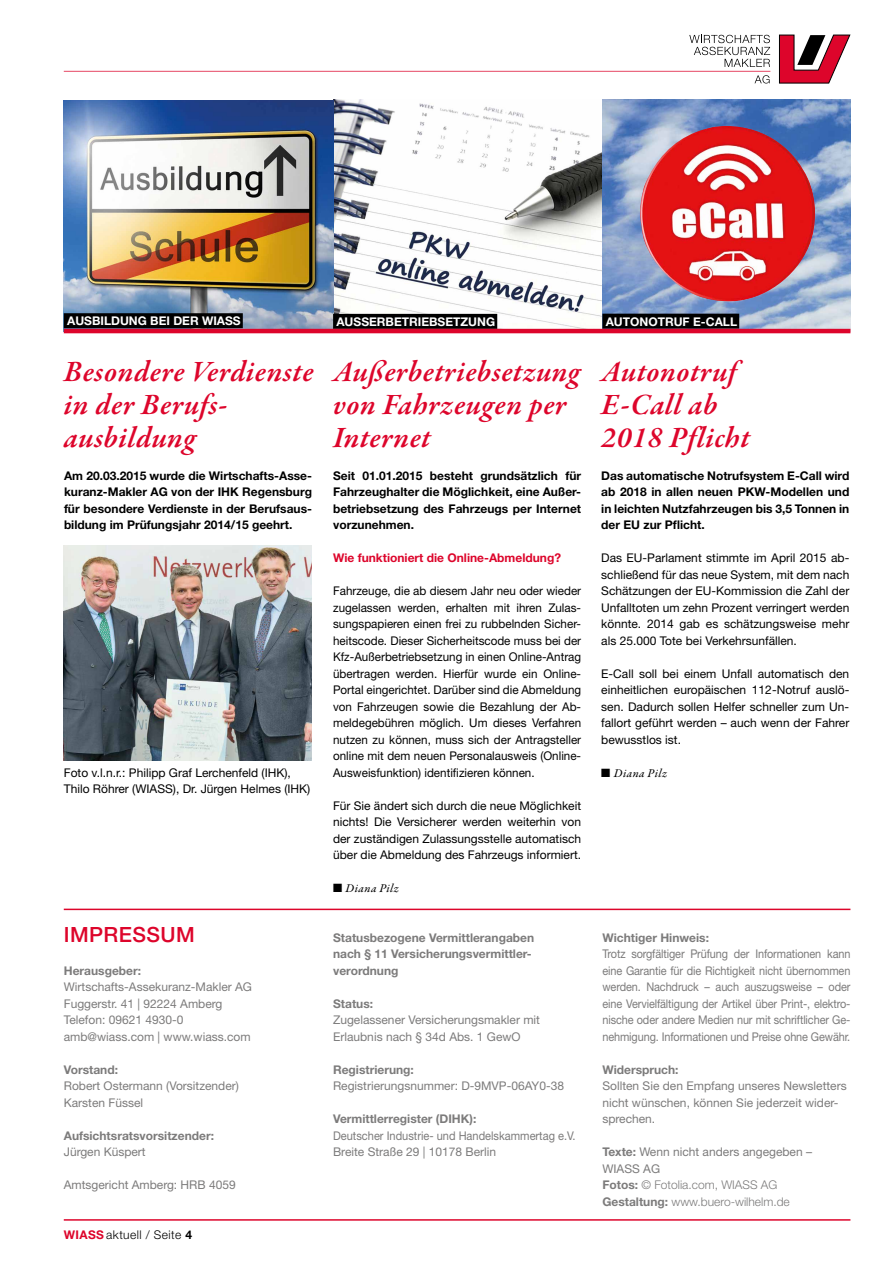
<style>
.page{position:relative;width:893px;height:1263px;background:#fff}
.page>*{position:absolute;margin:0;border:0;box-sizing:border-box;transform-origin:0 0}
.t1{font:italic 600 30px/33px "Garamond Premr Pro";letter-spacing:.02em;color:#dd052b}
.t2{font:500 21px "Helvetica Neue LT";letter-spacing:.02em;color:#dd052b}
.t3{font:12px/16.5px "Helvetica Neue LT";color:#000;text-align:justify}
.t4{font:700 12px/16.5px "Helvetica Neue LT";color:#000;text-align:justify}
.t5{font:12px/16.5px "Helvetica Neue LT";color:#7c7b7b}
.t6{font:12px/16.5px "Helvetica Neue LT";color:#7c7b7b;text-align:justify;scale:.91 1}
.t7{font:700 12px/16.5px "Helvetica Neue LT";color:#7c7b7b}
.t8{font:300 12px/16.5px "Helvetica Neue LT";color:#7c7b7b}
.t9{font:12px/16.5px "Helvetica Neue LT";color:#7c7b7b;scale:.92 1}
.t10{font:700 12px "Helvetica Neue LT";color:#fff}
.t11{font:700 12px "Helvetica Neue LT";color:#dd052b}
.t12{font:12px "Garamond Premr Pro Med It";letter-spacing:.04em;color:#000}
.t13{font:300 12px "Helvetica Neue LT";letter-spacing:.035em;color:#000}
.s1{font-weight:700;color:#dd052b}
.s2{font-weight:700}
.s3{font-weight:400}
</style>
<div class="page">
<img style="left:64px;top:100px;width:786px;height:229px">
<div style="left:64px;top:313px;width:179px;height:15px;background:#000"></div>
<div style="left:602px;top:314px;width:137px;height:15px;background:#000"></div>
<img style="left:64px;top:546px;width:248px;height:214px">
<img style="left:639px;top:126px;width:179px;height:176px">
<div style="left:333px;top:314px;width:164px;height:15px;background:#000"></div>
<hr style="left:64px;top:329px;width:786px;height:4px;background:#dd052b">
<hr style="left:64px;top:1219px;width:786px;height:2px;background:#dd052b">
<hr style="left:64px;top:909px;width:786px;height:1px;background:#dd052b">
<svg style="left:779px;top:34px;width:72px;height:50px"></svg>
<svg style="left:64px;top:35px;width:706px;height:48px"></svg>
<p class="t10" style="left:67px;top:313px;width:175px">AUSBILDUNG BEI DER WIASS</p>
<p class="t10" style="left:606px;top:314px;width:133px">AUTONOTRUF E-CALL</p>
<p class="t10" style="left:336px;top:314px;width:160px">AUSSERBETRIEBSETZUNG</p>
<h1 class="t1" style="left:64px;top:356px;width:251px">Besondere Verdienste in der Berufs&shy;ausbildung</h1>
<p class="t4" style="left:64px;top:467px;width:250px">Am 20.03.2015 wurde die Wirtschafts-Asse&shy;kuranz-Makler AG von der IHK Regensburg für besondere Verdienste in der Berufsaus&shy;bildung im Prüfungsjahr 2014/15 geehrt.</p>
<p class="t3" style="left:64px;top:764px;width:248px">Foto v.l.n.r.: Philipp Graf Lerchenfeld (IHK),<br>Thilo Röhrer (WIASS), Dr. Jürgen Helmes (IHK)</p>
<h2 class="t2" style="left:64px;top:922px;width:132px">IMPRESSUM</h2>
<p class="t7" style="left:64px;top:962px;width:79px">Herausgeber:</p>
<p class="t5" style="left:64px;top:978px;width:190px">Wirtschafts-Assekuranz-Makler AG<br>Fuggerstr. 41 | 92224 Amberg<br>Telefon: 09621 4930-0 amb@wiass.com | www.wiass.com</p>
<p class="t7" style="left:64px;top:1061px;width:56px">Vorstand:</p>
<p class="t5" style="left:64px;top:1077px;width:177px">Robert Ostermann (Vorsitzender)<br>Karsten Füssel</p>
<p class="t7" style="left:64px;top:1127px;width:152px">Aufsichtsratsvorsitzender:</p>
<p class="t5" style="left:64px;top:1143px;width:83px">Jürgen Küspert</p>
<p class="t5" style="left:64px;top:1176px;width:173px">Amtsgericht Amberg: HRB 4059</p>
<p class="t13" style="left:64px;top:1227px;width:130px"><span class="s1">WIASS</span> aktuell / Seite <span class="s2">4</span></p>
<h1 class="t1" style="left:333px;top:356px;width:249px">Außerbetriebsetzung von Fahrzeugen per<br>Internet</h1>
<p class="t4" style="left:333px;top:467px;width:250px">Seit 01.01.2015 besteht grundsätzlich für Fahrzeughalter die Möglichkeit, eine Außer&shy;betriebsetzung des Fahrzeugs per Internet vorzunehmen.</p>
<p class="t11" style="left:333px;top:550px;width:229px">Wie funktioniert die Online-Abmeldung?</p>
<p class="t3" style="left:333px;top:582px;width:250px">Fahrzeuge, die ab diesem Jahr neu oder wieder zugelassen werden, erhalten mit ihren Zulas&shy;sungspapieren einen frei zu rubbelnden Sicher&shy;heitscode. Dieser Sicherheitscode muss bei der Kfz-Außerbetriebsetzung in einen Online-Antrag übertragen werden. Hierfür wurde ein Online-Portal eingerichtet. Darüber sind die Abmeldung von Fahrzeugen sowie die Bezahlung der Ab&shy;meldegebühren möglich. Um dieses Verfahren nutzen zu können, muss sich der Antragsteller online mit dem neuen Personalausweis (Online-Ausweisfunktion) identifizieren können.</p>
<p class="t3" style="left:333px;top:797px;width:250px">Für Sie ändert sich durch die neue Möglichkeit nichts! Die Versicherer werden weiterhin von der zuständigen Zulassungsstelle automatisch über die Abmeldung des Fahrzeugs informiert.</p>
<p class="t12" style="left:333px;top:881px;width:67px">■ Diana Pilz</p>
<p class="t7" style="left:333px;top:929px;width:203px">Statusbezogene Vermittlerangaben nach § 11 Versicherungsvermittler&shy;verordnung</p>
<p class="t7" style="left:333px;top:995px;width:42px">Status:</p>
<p class="t5" style="left:333px;top:1011px;width:208px">Zugelassener Versicherungsmakler mit<br>Erlaubnis nach § 34d Abs. 1 GewO</p>
<p class="t7" style="left:333px;top:1061px;width:82px">Registrierung:</p>
<p class="t5" style="left:333px;top:1077px;width:232px">Registrierungsnummer: D-9MVP-06AY0-38</p>
<p class="t7" style="left:333px;top:1110px;width:145px">Vermittlerregister (DIHK):</p>
<p class="t9" style="left:333px;top:1127px;width:265px">Deutscher Industrie- und Handelskammertag e.V.<br>Breite Straße 29 | 10178 Berlin</p>
<h1 class="t1" style="left:601px;top:356px;width:150px">Autonotruf<br>E-Call ab<br>2018 Pflicht</h1>
<p class="t4" style="left:601px;top:467px;width:250px">Das automatische Notrufsystem E-Call wird ab 2018 in allen neuen PKW-Modellen und in leichten Nutzfahrzeugen bis 3,5 Tonnen in der EU zur Pflicht.</p>
<p class="t3" style="left:601px;top:549px;width:250px">Das EU-Parlament stimmte im April 2015 ab&shy;schließend für das neue System, mit dem nach Schätzungen der EU-Kommission die Zahl der Unfalltoten um zehn Prozent verringert werden könnte. 2014 gab es schätzungsweise mehr als 25.000 Tote bei Verkehrsunfällen.</p>
<p class="t3" style="left:601px;top:665px;width:250px">E-Call soll bei einem Unfall automatisch den einheitlichen europäischen 112-Notruf auslö&shy;sen. Dadurch sollen Helfer schneller zum Un&shy;fallort geführt werden – auch wenn der Fahrer bewusstlos ist.</p>
<p class="t12" style="left:601px;top:765px;width:67px">■ Diana Pilz</p>
<p class="t7" style="left:602px;top:929px;width:108px">Wichtiger Hinweis:</p>
<p class="t6" style="left:602px;top:945px;width:274px">Trotz sorgfältiger Prüfung der Informationen kann eine Garantie für die Richtigkeit nicht übernommen werden. Nachdruck – auch auszugsweise – oder eine Vervielfältigung der Artikel über Print-, elektro&shy;nische oder andere Medien nur mit schriftlicher Ge&shy;nehmigung. Informationen und Preise ohne Gewähr.</p>
<p class="t7" style="left:602px;top:1061px;width:78px">Widerspruch:</p>
<p class="t5" style="left:602px;top:1077px;width:246px">Sollten Sie den Empfang unseres Newsletters nicht wünschen, können Sie jederzeit wider&shy;sprechen.</p>
<p class="t8" style="left:602px;top:1143px;width:211px"><span class="s2">Texte:</span> <span class="s3">Wenn nicht anders angegeben –<br>WIASS AG<br></span><span class="s2">Fotos:</span> © Fotolia.com, WIASS AG<br><span class="s2">Gestaltung:</span> www.buero-wilhelm.de</p>
</div>
